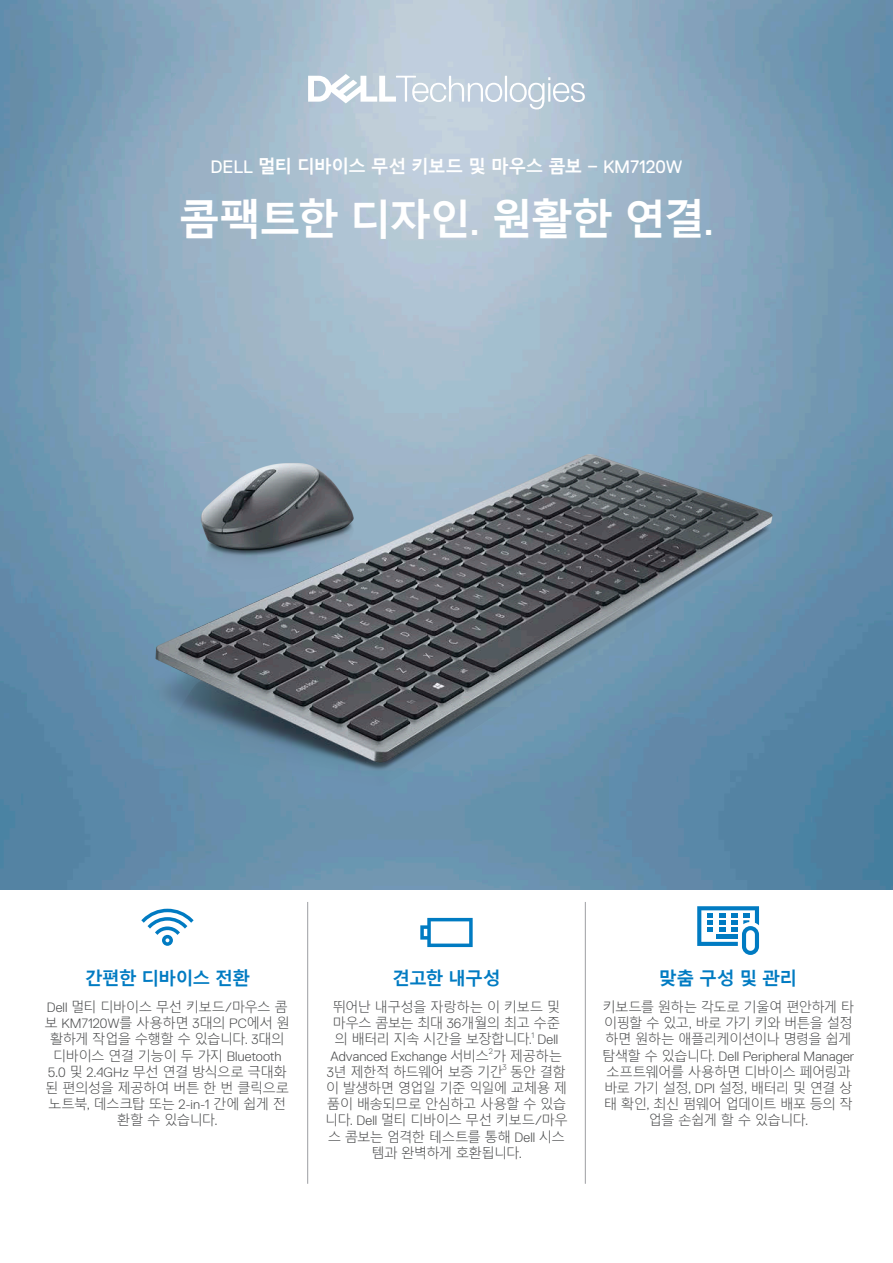
<style>
.page{position:relative;width:893px;height:1263px;background:#fff}
.page>*{position:absolute;margin:0;border:0;box-sizing:border-box;transform-origin:0 0}
.t1{font:700 42px "Malgun Gothic";letter-spacing:-.06em;color:#fff}
.t2{font:700 18px "Malgun Gothic";letter-spacing:-.06em;color:#fff}
.t3{font:700 18px "Malgun Gothic";letter-spacing:-.05em;color:#007bc2}
.t4{font:300 13.5px/16.2px "Malgun Gothic";letter-spacing:-.06em;color:#4b4c4d;text-align:center}
.t5{font:300 13.5px "Dell Replica";letter-spacing:.005em;color:#4b4c4d}
.t6{font:300 7.8px "Dell Replica";color:#4b4c4d}
.s1{font-family:"Dell Replica";font-weight:400}
.s2{font-family:"Dell Replica"}
.s3{font-family:"Malgun Gothic"}
</style>
<div class="page">
<img style="left:0;top:0;width:893px;height:890px">
<svg style="left:697px;top:906px;width:62px;height:49px"></svg>
<hr style="left:307px;top:902px;width:1px;height:282px;background:#a8a9ad">
<hr style="left:585px;top:902px;width:1px;height:282px;background:#a8a9ad">
<svg style="left:141px;top:909px;width:53px;height:37px"></svg>
<img style="left:72px;top:407px;width:737px;height:458px">
<svg style="left:420px;top:918px;width:53px;height:29px"></svg>
<svg style="left:308px;top:74px;width:277px;height:35px"></svg>
<p class="t2" style="left:210px;top:156px;width:474px"><span class="s1">DELL</span> 멀티 디바이스 무선 키보드 및 마우스 콤보 <span class="s1">– KM7120W</span></p>
<p class="t1" style="left:179px;top:195px;width:537px">콤팩트한 디자인<span class="s1">.</span> 원활한 연결<span class="s1">.</span></p>
<p class="t3" style="left:392px;top:968px;width:110px">견고한 내구성</p>
<p class="t3" style="left:85px;top:968px;width:167px">간편한 디바이스 전환</p>
<p class="t4" style="left:45px;top:999px;width:247px"><span class="s2">Dell</span> 멀티 디바이스 무선 키보드<span class="s2">/</span>마우스 콤 보 <span class="s2">KM7120W</span>를 사용하면 <span class="s2">3</span>대의 <span class="s2">PC</span>에서 원 활하게 작업을 수행할 수 있습니다<span class="s2">. 3</span>대의 디바이스 연결 기능이 두 가지 <span class="s2">Bluetooth<br>5.0</span> 및 <span class="s2">2.4GHz</span> 무선 연결 방식으로 극대화 된 편의성을 제공하여 버튼 한 번 클릭으로 노트북<span class="s2">,</span> 데스크탑 또는 <span class="s2">2-in-1</span> 간에 쉽게 전 환할 수 있습니다<span class="s2">.</span></p>
<p class="t4" style="left:602px;top:999px;width:254px">키보드를 원하는 각도로 기울여 편안하게 타 이핑할 수 있고<span class="s2">,</span> 바로 가기 키와 버튼을 설정 하면 원하는 애플리케이션이나 명령을 쉽게 탐색할 수 있습니다<span class="s2">. Dell Peripheral Manager </span>소프트웨어를 사용하면 디바이스 페어링과 바로 가기 설정<span class="s2">, DPI</span> 설정<span class="s2">,</span> 배터리 및 연결 상 태 확인<span class="s2">,</span> 최신 펌웨어 업데이트 배포 등의 작 업을 손쉽게 할 수 있습니다<span class="s2">.</span></p>
<p class="t3" style="left:659px;top:968px;width:140px">맞춤 구성 및 관리</p>
<p class="t4" style="left:333px;top:999px;width:229px;text-align:justify">뛰어난 내구성을 자랑하는 이 키보드 및 마우스 콤보는 최대 <span class="s2">36</span>개월의 최고 수준 의 배터리 지속 시간을 보장합니다<span class="s2">. Dell</span></p>
<p class="t6" style="left:531px;top:1031px;width:4px">1</p>
<p class="t5" style="left:331px;top:1048px;width:233px">Advanced Exchange <span class="s3">서비스 가 제공하는</span></p>
<p class="t6" style="left:489px;top:1047px;width:6px">2</p>
<p class="t4" style="left:327px;top:1064px;width:178px"><span class="s2">3</span>년 제한적 하드웨어 보증 기간</p>
<p class="t6" style="left:502px;top:1063px;width:6px">3</p>
<p class="t4" style="left:510px;top:1064px;width:57px">동안 결함</p>
<p class="t4" style="left:326px;top:1080px;width:243px">이 발생하면 영업일 기준 익일에 교체용 제</p>
<p class="t4" style="left:327px;top:1096px;width:241px">품이 배송되므로 안심하고 사용할 수 있습</p>
<p class="t4" style="left:325px;top:1113px;width:245px">니다<span class="s2">. Dell</span> 멀티 디바이스 무선 키보드<span class="s2">/</span>마우</p>
<p class="t4" style="left:328px;top:1129px;width:239px">스 콤보는 엄격한 테스트를 통해 <span class="s2">Dell</span> 시스</p>
<p class="t4" style="left:371px;top:1145px;width:152px">템과 완벽하게 호환됩니다<span class="s2">.</span></p>
</div>
